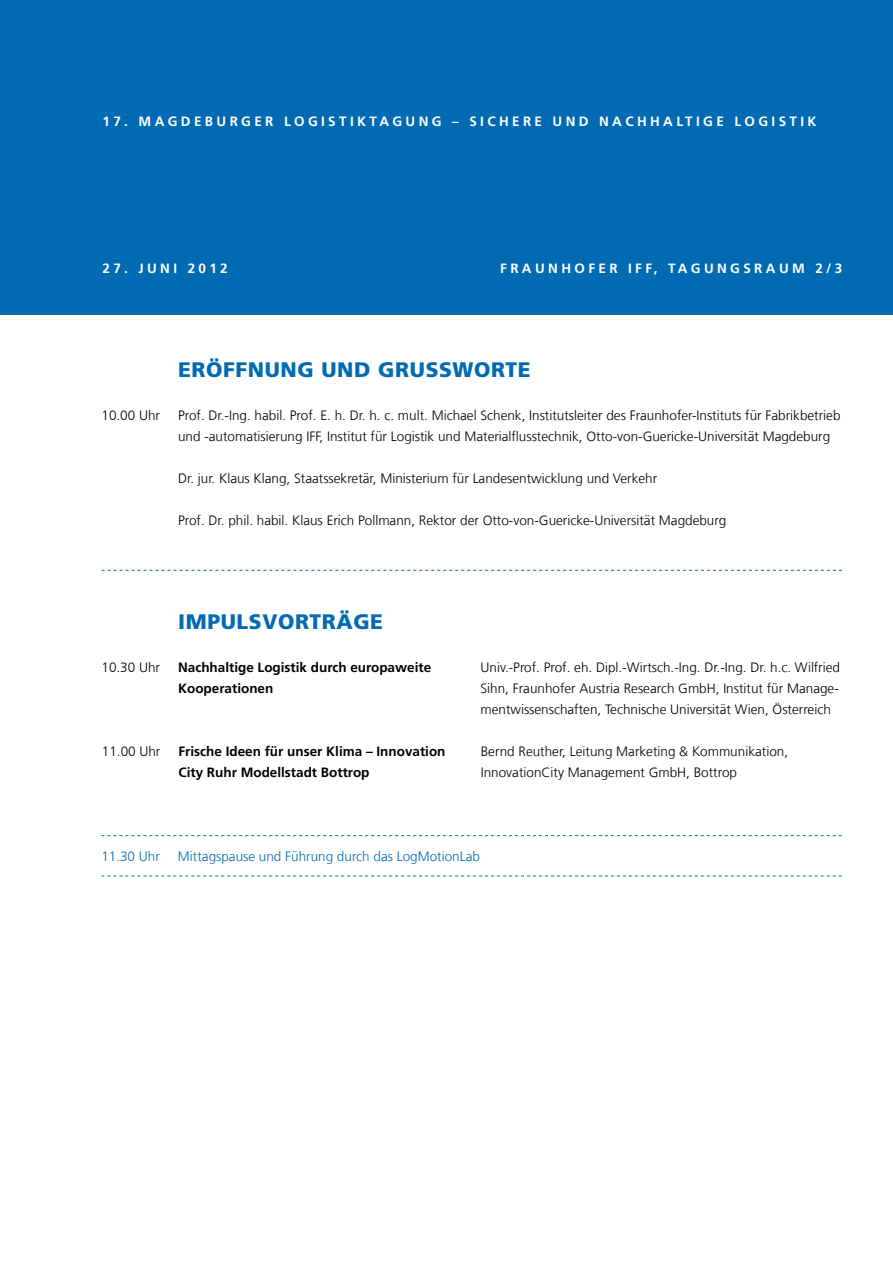
<style>
.page{position:relative;width:893px;height:1263px;background:#fff}
.page>*{position:absolute;margin:0;border:0;box-sizing:border-box;transform-origin:0 0}
.t1{font:900 21px "Frutiger LT Com";letter-spacing:.03em;color:#006ab3}
.t2{font:300 13.5px/21px "Frutiger LT Com";color:#000}
.t3{font:700 13.5px/21px "Frutiger LT Com";color:#000}
.t4{font:700 13.5px "Frutiger LT Com";letter-spacing:.25em;color:#fff}
.t5{font:300 13.5px "Frutiger LT Com";color:#006ab3}
</style>
<div class="page">
<div style="left:0;top:0;width:893px;height:315px;background:#006ab3"></div>
<svg style="left:102px;top:570px;width:740px;height:1px"></svg>
<svg style="left:101px;top:835px;width:741px;height:1px"></svg>
<svg style="left:101px;top:875px;width:741px;height:1px"></svg>
<p class="t4" style="left:103px;top:113px;width:715px">17. Magdeburger Logistiktagung – Sichere und nachhal tige Logistik</p>
<p class="t4" style="left:103px;top:260px;width:127px">27. Juni 2012</p>
<p class="t4" style="left:500px;top:260px;width:137px">F raunhofer IFF</p>
<p class="t4" style="left:654px;top:260px;width:190px">, Tagungsraum 2/3</p>
<h1 class="t1" style="left:178px;top:357px;width:354px">ERÖFFNUNG UND GRUSSWORTE</h1>
<p class="t2" style="left:102px;top:405px;width:60px">10.00 Uhr</p>
<p class="t2" style="left:178px;top:405px;width:664px">Prof. Dr.-Ing. habil. Prof. E. h. Dr. h. c. mult. Michael Schenk, Institutsleiter des Fraunhofer-Instituts für Fabrikbetrieb und -automatisierung IFF, Institut für Logistik und Materialflusstechnik, Otto-von-Guericke-Universität Magdeburg</p>
<p class="t2" style="left:178px;top:468px;width:481px">Dr. jur. Klaus Klang, Staatssekretär, Ministerium für Landesentwicklung und Verkehr</p>
<p class="t2" style="left:178px;top:510px;width:550px">Prof. Dr. phil. habil. Klaus Erich Pollmann, Rektor der Otto-von-Guericke-Universität Magdeburg</p>
<h1 class="t1" style="left:178px;top:609px;width:207px">IMPULSVORTRÄGE</h1>
<p class="t2" style="left:102px;top:657px;width:60px">10.30 Uhr</p>
<p class="t3" style="left:178px;top:656px;width:255px">Nachhaltige Logistik durch europaweite<br>Kooperationen</p>
<p class="t2" style="left:480px;top:657px;width:361px;text-align:justify">Univ.-Prof. Prof. eh. Dipl.-Wirtsch.-Ing. Dr.-Ing. Dr. h.c. Wilfried Sihn, Fraunhofer Austria Research GmbH, Institut für Manage&shy;mentwissenschaften, Technische Universität Wien, Österreich</p>
<p class="t2" style="left:102px;top:741px;width:60px">11.00 Uhr</p>
<p class="t3" style="left:178px;top:741px;width:269px">Frische Ideen für unser Klima – Innovation<br>City Ruhr Modellstadt Bottrop</p>
<p class="t2" style="left:481px;top:741px;width:309px">Bernd Reuther, Leitung Marketing &amp; Kommunikation,<br>InnovationCity Management GmbH, Bottrop</p>
<p class="t5" style="left:101px;top:848px;width:60px">11.30 Uhr</p>
<p class="t5" style="left:178px;top:848px;width:304px">Mittagspause und Führung durch das LogMotionLab</p>
</div>
